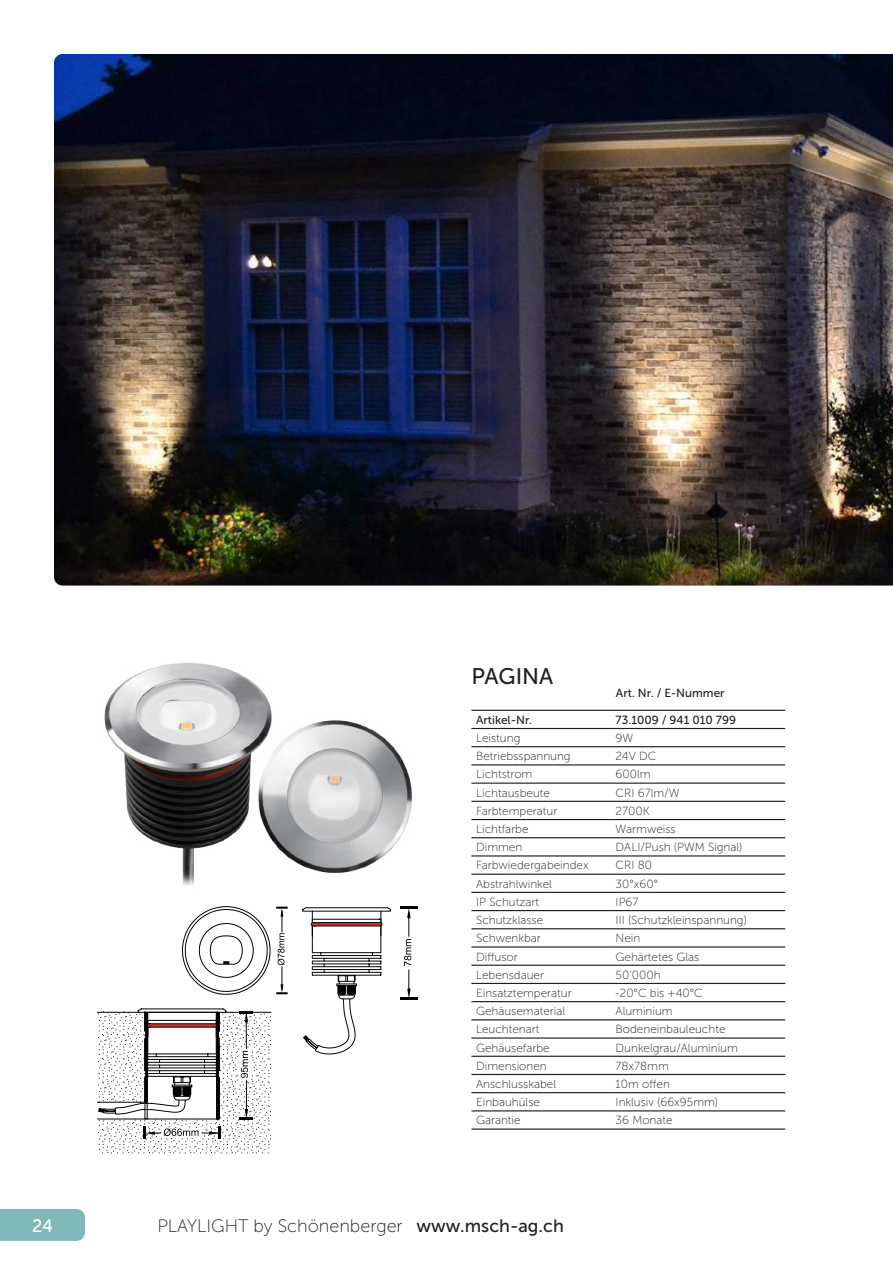
<style>
.page{position:relative;width:893px;height:1263px;background:#fff}
.page>*{position:absolute;margin:0;border:0;box-sizing:border-box;transform-origin:0 0}
.t1{font:22.5px "Museo Sans 500";color:#231f20}
.t2{font:18px "Museo Sans 100";color:#231f20}
.t3{font:18px "Museo Sans 500";color:#fff}
.t4{font:11.7px "Museo Sans 100";color:#231f20}
.t5{font:11.7px "Museo Sans 500";color:#231f20}
.s1{font-family:"Museo Sans 500"}
</style>
<div class="page">
<div style="left:0;top:1209px;width:85px;height:32px;background:#7eb9b7"></div>
<img style="left:54px;top:54px;width:839px;height:531px">
<hr style="left:471px;top:710px;width:140px;height:1px;background:#231f20">
<hr style="left:611px;top:710px;width:174px;height:1px;background:#231f20">
<hr style="left:471px;top:728px;width:140px;height:1px;background:#231f20">
<hr style="left:611px;top:728px;width:174px;height:1px;background:#231f20">
<hr style="left:471px;top:746px;width:140px;height:1px;background:#231f20">
<hr style="left:611px;top:746px;width:174px;height:1px;background:#231f20">
<hr style="left:471px;top:764px;width:140px;height:1px;background:#231f20">
<hr style="left:611px;top:764px;width:174px;height:1px;background:#231f20">
<hr style="left:471px;top:782px;width:140px;height:2px;background:#231f20">
<hr style="left:611px;top:782px;width:174px;height:2px;background:#231f20">
<hr style="left:471px;top:801px;width:140px;height:1px;background:#231f20">
<hr style="left:611px;top:801px;width:174px;height:1px;background:#231f20">
<hr style="left:471px;top:819px;width:140px;height:1px;background:#231f20">
<hr style="left:611px;top:819px;width:174px;height:1px;background:#231f20">
<hr style="left:471px;top:837px;width:140px;height:1px;background:#231f20">
<hr style="left:611px;top:837px;width:174px;height:1px;background:#231f20">
<hr style="left:471px;top:855px;width:140px;height:1px;background:#231f20">
<hr style="left:611px;top:855px;width:174px;height:1px;background:#231f20">
<hr style="left:471px;top:873px;width:140px;height:2px;background:#231f20">
<hr style="left:611px;top:873px;width:174px;height:2px;background:#231f20">
<hr style="left:471px;top:892px;width:140px;height:1px;background:#231f20">
<hr style="left:611px;top:892px;width:174px;height:1px;background:#231f20">
<hr style="left:471px;top:910px;width:140px;height:1px;background:#231f20">
<hr style="left:611px;top:910px;width:174px;height:1px;background:#231f20">
<hr style="left:471px;top:928px;width:140px;height:1px;background:#231f20">
<hr style="left:611px;top:928px;width:174px;height:1px;background:#231f20">
<hr style="left:471px;top:946px;width:140px;height:1px;background:#231f20">
<hr style="left:611px;top:946px;width:174px;height:1px;background:#231f20">
<hr style="left:471px;top:965px;width:140px;height:1px;background:#231f20">
<hr style="left:611px;top:965px;width:174px;height:1px;background:#231f20">
<hr style="left:471px;top:983px;width:140px;height:1px;background:#231f20">
<hr style="left:611px;top:983px;width:174px;height:1px;background:#231f20">
<hr style="left:471px;top:1001px;width:140px;height:1px;background:#231f20">
<hr style="left:611px;top:1001px;width:174px;height:1px;background:#231f20">
<hr style="left:471px;top:1019px;width:140px;height:1px;background:#231f20">
<hr style="left:611px;top:1019px;width:174px;height:1px;background:#231f20">
<hr style="left:471px;top:1037px;width:140px;height:2px;background:#231f20">
<hr style="left:611px;top:1037px;width:174px;height:2px;background:#231f20">
<hr style="left:471px;top:1056px;width:140px;height:1px;background:#231f20">
<hr style="left:611px;top:1056px;width:174px;height:1px;background:#231f20">
<hr style="left:471px;top:1074px;width:140px;height:1px;background:#231f20">
<hr style="left:611px;top:1074px;width:174px;height:1px;background:#231f20">
<hr style="left:471px;top:1092px;width:140px;height:1px;background:#231f20">
<hr style="left:611px;top:1092px;width:174px;height:1px;background:#231f20">
<hr style="left:471px;top:1110px;width:140px;height:1px;background:#231f20">
<hr style="left:611px;top:1110px;width:174px;height:1px;background:#231f20">
<hr style="left:471px;top:1128px;width:140px;height:2px;background:#231f20">
<hr style="left:611px;top:1128px;width:174px;height:2px;background:#231f20">
<img style="left:104px;top:663px;width:308px;height:222px">
<svg style="left:276px;top:907px;width:12px;height:87px"></svg>
<svg style="left:182px;top:906px;width:88px;height:88px"></svg>
<svg style="left:303px;top:907px;width:115px;height:147px"></svg>
<hr style="left:97px;top:1119px;width:48px;height:1px;background:#030303">
<hr style="left:97px;top:1102px;width:48px;height:1px;background:#030303">
<hr style="left:97px;top:1012px;width:41px;height:1px;background:#030303">
<svg style="left:98px;top:1009px;width:173px;height:144px"></svg>
<h1 class="t1" style="left:471px;top:664px;width:83px">PAGINA</h1>
<p class="t5" style="left:616px;top:687px;width:110px">Art. Nr. / E-Nummer</p>
<p class="t5" style="left:476px;top:713px;width:57px">Artikel-Nr.</p>
<p class="t5" style="left:616px;top:713px;width:122px">73.1009 / 941 010 799</p>
<p class="t4" style="left:476px;top:732px;width:46px">Leistung</p>
<p class="t4" style="left:616px;top:732px;width:19px">9W</p>
<p class="t4" style="left:476px;top:750px;width:96px">Betriebsspannung</p>
<p class="t4" style="left:616px;top:750px;width:42px">24V DC</p>
<p class="t4" style="left:476px;top:768px;width:58px">Lichtstrom</p>
<p class="t4" style="left:616px;top:768px;width:37px">600lm</p>
<p class="t4" style="left:476px;top:786px;width:75px">Lichtausbeute</p>
<p class="t4" style="left:616px;top:786px;width:65px">CRI 67lm/W</p>
<p class="t4" style="left:476px;top:805px;width:83px">Farbtemperatur</p>
<p class="t4" style="left:616px;top:805px;width:35px">2700K</p>
<p class="t4" style="left:476px;top:823px;width:54px">Lichtfarbe</p>
<p class="t4" style="left:616px;top:823px;width:62px">Warmweiss</p>
<p class="t4" style="left:476px;top:841px;width:48px">Dimmen</p>
<p class="t4" style="left:616px;top:841px;width:128px">DALI/Push (PWM Signal)</p>
<p class="t4" style="left:476px;top:859px;width:114px">Farbwiedergabeindex</p>
<p class="t4" style="left:616px;top:859px;width:38px">CRI 80</p>
<p class="t4" style="left:476px;top:877px;width:77px">Abstrahlwinkel</p>
<p class="t4" style="left:616px;top:877px;width:44px">30°x60°</p>
<p class="t4" style="left:476px;top:896px;width:64px">IP Schutzart</p>
<p class="t4" style="left:616px;top:896px;width:24px">IP67</p>
<p class="t4" style="left:476px;top:914px;width:69px">Schutzklasse</p>
<p class="t4" style="left:616px;top:914px;width:133px">III (Schutzkleinspannung)</p>
<p class="t4" style="left:476px;top:932px;width:66px">Schwenkbar</p>
<p class="t4" style="left:616px;top:932px;width:26px">Nein</p>
<p class="t4" style="left:476px;top:950px;width:43px">Diffusor</p>
<p class="t4" style="left:616px;top:950px;width:85px">Gehärtetes Glas</p>
<p class="t4" style="left:476px;top:968px;width:69px">Lebensdauer</p>
<p class="t4" style="left:616px;top:968px;width:46px">50‘000h</p>
<p class="t4" style="left:476px;top:987px;width:97px">Einsatztemperatur</p>
<p class="t4" style="left:616px;top:987px;width:89px">-20°C bis +40°C</p>
<p class="t4" style="left:476px;top:1005px;width:90px">Gehäusematerial</p>
<p class="t4" style="left:616px;top:1005px;width:59px">Aluminium</p>
<p class="t4" style="left:476px;top:1023px;width:65px">Leuchtenart</p>
<p class="t4" style="left:616px;top:1023px;width:111px">Bodeneinbauleuchte</p>
<p class="t4" style="left:476px;top:1041px;width:75px">Gehäusefarbe</p>
<p class="t4" style="left:616px;top:1041px;width:124px">Dunkelgrau/Aluminium</p>
<p class="t4" style="left:476px;top:1059px;width:72px">Dimensionen</p>
<p class="t4" style="left:616px;top:1059px;width:55px">78x78mm</p>
<p class="t4" style="left:476px;top:1078px;width:81px">Anschlusskabel</p>
<p class="t4" style="left:616px;top:1078px;width:56px">10m offen</p>
<p class="t4" style="left:476px;top:1096px;width:65px">Einbauhülse</p>
<p class="t4" style="left:616px;top:1096px;width:104px">Inklusiv (66x95mm)</p>
<p class="t4" style="left:476px;top:1114px;width:46px">Garantie</p>
<p class="t4" style="left:616px;top:1114px;width:59px">36 Monate</p>
<h2 class="t3" style="left:32px;top:1215px;width:22px">24</h2>
<h2 class="t2" style="left:157px;top:1216px;width:408px">PLAYLIGHT by Schönenberger <span class="s1">www.msch-ag.ch</span></h2>
</div>
